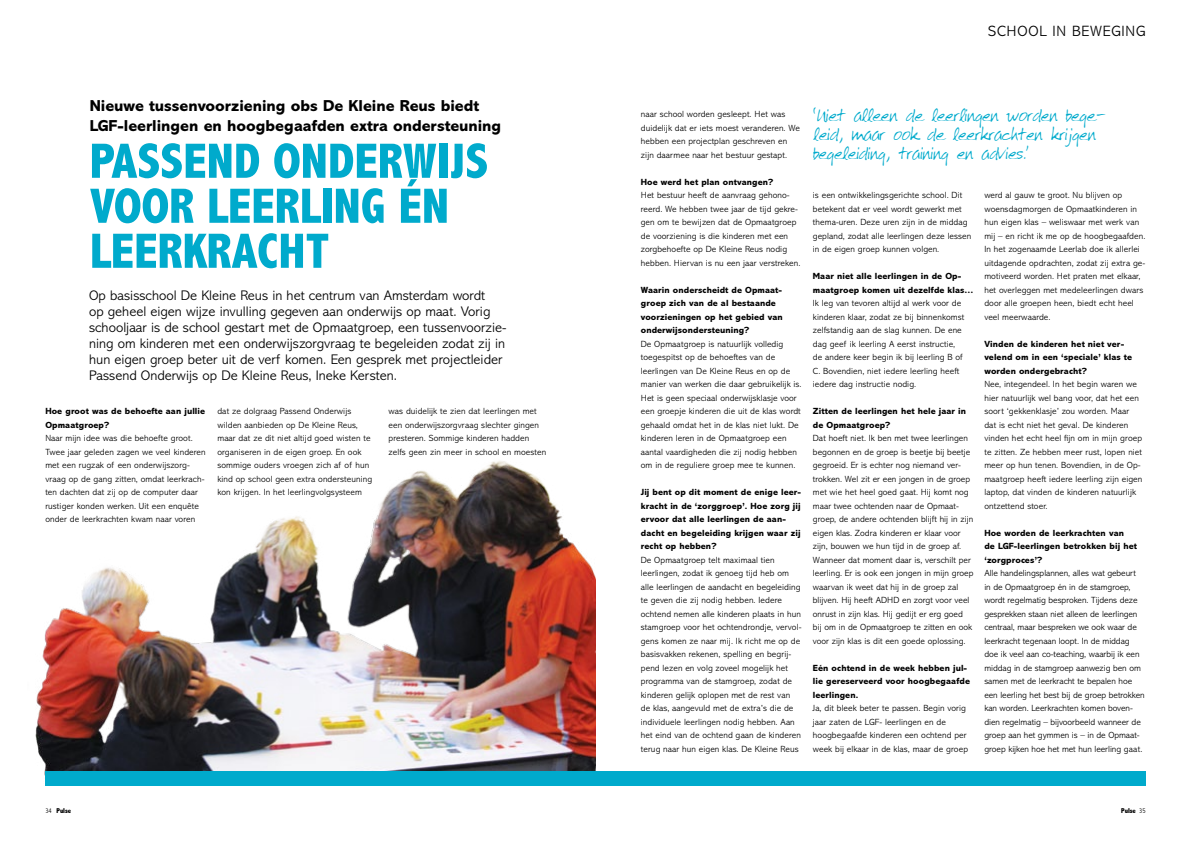
<style>
.page{position:relative;width:1191px;height:842px;background:#fff}
.page>*{position:absolute;margin:0;border:0;box-sizing:border-box;transform-origin:0 0}
.t1{font:800 condensed 50px/45px "Abadi";color:#0ac}
.t2{font:16px/19.2px "Roel";letter-spacing:-.02em;color:#0ac}
.t3{font:800 16px/19.2px "Abadi";color:#000}
.t4{font:300 15px "Abadi";letter-spacing:.05em;color:#000}
.t5{font:300 14px/16px "Abadi";color:#000}
.t6{font:300 9px/13.5px "Abadi";letter-spacing:.01em;color:#000}
.t7{font:800 9px/13.5px "Abadi";letter-spacing:.01em;color:#000}
.t8{font:800 condensed 7px "Abadi";letter-spacing:-.01em;color:#000}
.s1{font-weight:300}
</style>
<div class="page">
<img style="left:35px;top:461px;width:560px;height:315px">
<div style="left:595px;top:771px;width:550px;height:14px;background:#0ac"></div>
<div style="left:45px;top:771px;width:550px;height:14px;background:#0ac"></div>
<h2 class="t3" style="left:90px;top:97px;width:413px">Nieuwe tussenvoorziening obs De Kleine Reus biedt<br>LGF-leerlingen en hoogbegaafden extra ondersteuning</h2>
<h1 class="t1" style="left:90px;top:139px;width:400px">PASSEND ONDERWIJS<br>VOOR LEERLING ÉN<br>LEERKRACHT</h1>
<p class="t5" style="left:89px;top:288px;width:419px">Op basisschool De Kleine Reus in het centrum van Amsterdam wordt<br>op geheel eigen wijze invulling gegeven aan onderwijs op maat. Vorig schooljaar is de school gestart met de Opmaatgroep, een tussenvoorzie&shy;ning om kinderen met een onderwijszorgvraag te begeleiden zodat zij in hun eigen groep beter uit de verf komen. Een gesprek met projectleider Passend Onderwijs op De Kleine Reus, Ineke Kersten.</p>
<p class="t7" style="left:45px;top:404px;width:161px">Hoe groot was de behoefte aan jullie<br>Opmaatgroep?</p>
<p class="t6" style="left:45px;top:431px;width:162px">Naar mijn idee was die behoefte groot.<br>Twee jaar geleden zagen we veel kinderen met een rugzak of een onderwijszorg&shy;vraag op de gang zitten, omdat leerkrach&shy;ten dachten dat zij op de computer daar rustiger konden werken. Uit een enquête onder de leerkrachten kwam naar voren</p>
<p class="t6" style="left:217px;top:404px;width:156px">dat ze dolgraag Passend Onderwijs wilden aanbieden op De Kleine Reus, maar dat ze dit niet altijd goed wisten te organiseren in de eigen groep. En ook sommige ouders vroegen zich af of hun kind op school geen extra ondersteuning kon krijgen. In het leerlingvolgsysteem</p>
<p class="t6" style="left:388px;top:404px;width:159px">was duidelijk te zien dat leerlingen met een onderwijszorgvraag slechter gingen presteren. Sommige kinderen hadden zelfs geen zin meer in school en moesten</p>
<h3 class="t4" style="left:988px;top:23px;width:159px">school in beweging</h3>
<p class="t6" style="left:641px;top:107px;width:161px">naar school worden gesleept. H et was duidelijk dat er iets moest veranderen. We hebben een projectplan geschreven en zijn daarmee naar het bestuur gestapt.</p>
<p class="t7" style="left:641px;top:175px;width:134px">Hoe werd het plan ontvangen?</p>
<p class="t6" style="left:641px;top:188px;width:161px">H et bestuur heeft de aanvraag gehono&shy;reerd. We hebben twee jaar de tijd gekre&shy;gen om te bewijzen dat de Opmaatgroep de voorziening is die kinderen met een zorgbehoefte op De Kleine Reus nodig hebben. H iervan is nu een jaar verstreken.</p>
<p class="t7" style="left:641px;top:283px;width:143px">Waarin onderscheidt de Opmaat&shy;groep zich van de al bestaande voorzieningen op het gebied van onderwijsondersteuning?</p>
<p class="t6" style="left:641px;top:337px;width:162px">De Opmaatgroep is natuurlijk volledig toegespitst op de behoeftes van de leerlingen van De Kleine Reus en op de manier van werken die daar gebruikelijk is.<br>H et is geen speciaal onderwijsklasje voor een groepje kinderen die uit de klas wordt gehaald omdat het in de klas niet lukt. De kinderen leren in de Opmaatgroep een aantal vaardigheden die zij nodig hebben om in de reguliere groep mee te kunnen.</p>
<p class="t7" style="left:641px;top:485px;width:162px">Jij bent op dit moment de enige leer&shy;kracht in de ‘zorggroep’. Hoe zorg jij ervoor dat alle leerlingen de aan&shy;dacht en begeleiding krijgen waar zij recht op hebben?</p>
<p class="t6" style="left:641px;top:553px;width:162px">De Opmaatgroep telt maximaal tien leerlingen, zodat ik genoeg tijd heb om alle leerlingen de aandacht en begeleiding te geven die zij nodig hebben. Iedere ochtend nemen alle kinderen plaats in hun stamgroep voor het ochtendrondje, vervol&shy;gens komen ze naar mij. Ik richt me op de basisvakken rekenen, spelling en begrij&shy;pend lezen en volg zoveel mogelijk het programma van de stamgroep, zodat de kinderen gelijk oplopen met de rest van de klas, aangevuld met de extra’s die de individuele leerlingen nodig hebben. Aan het eind van de ochtend gaan de kinderen terug naar hun eigen klas. De Kleine Reus</p>
<h2 class="t2" style="left:813px;top:106px;width:294px">‘Niet alleen de leerlingen worden bege&shy;leid, maar ook de leerkrachten krijgen begeleiding, training en advies.’</h2>
<p class="t6" style="left:813px;top:188px;width:160px">is een ontwikkelingsgerichte school. Dit betekent dat er veel wordt gewerkt met thema-uren. Deze uren zijn in de middag gepland, zodat alle leerlingen deze lessen in de eigen groep kunnen volgen.</p>
<p class="t7" style="left:813px;top:269px;width:162px">Maar niet alle leerlingen in de Op&shy;maatgroep komen uit dezelfde klas…</p>
<p class="t6" style="left:813px;top:296px;width:153px">Ik leg van tevoren altijd al werk voor de kinderen klaar, zodat ze bij binnenkomst zelfstandig aan de slag kunnen. De ene dag geef ik leerling A eerst instructie, de andere keer begin ik bij leerling B of C. Bovendien, niet iedere leerling heeft iedere dag instructie nodig.</p>
<p class="t7" style="left:813px;top:404px;width:155px">Zitten de leerlingen het hele jaar in de Opmaatgroep?</p>
<p class="t6" style="left:813px;top:431px;width:162px">Dat hoeft niet. Ik ben met twee leerlingen begonnen en de groep is beetje bij beetje gegroeid. Er is echter nog niemand ver&shy;trokken. Wel zit er een jongen in de groep met wie het heel goed gaat. H ij komt nog maar twee ochtenden naar de Opmaat&shy;groep, de andere ochtenden blijft hij in zijn eigen klas. Zodra kinderen er klaar voor zijn, bouwen we hun tijd in de groep af.<br>Wanneer dat moment daar is, verschilt per leerling. Er is ook een jongen in mijn groep waarvan ik weet dat hij in de groep zal blijven. H ij heeft ADH D en zorgt voor veel onrust in zijn klas. H ij gedijt er erg goed bij om in de Opmaatgroep te zitten en ook voor zijn klas is dit een goede oplossing.</p>
<p class="t7" style="left:813px;top:661px;width:159px">Eén ochtend in de week hebben jul&shy;lie gereserveerd voor hoogbegaafde leerlingen.</p>
<p class="t6" style="left:813px;top:701px;width:157px">Ja, dit bleek beter te passen. Begin vorig jaar zaten de LGF- leerlingen en de hoogbegaafde kinderen een ochtend per week bij elkaar in de klas, maar de groep</p>
<p class="t6" style="left:984px;top:188px;width:162px">werd al gauw te groot. Nu blijven op woensdagmorgen de Opmaatkinderen in hun eigen klas – weliswaar met werk van mij – en richt ik me op de hoogbegaafden.<br>In het zogenaamde Leerlab doe ik allerlei uitdagende opdrachten, zodat zij extra ge&shy;motiveerd worden. H et praten met elkaar, het overleggen met medeleerlingen dwars door alle groepen heen, biedt echt heel veel meerwaarde.</p>
<p class="t7" style="left:984px;top:337px;width:149px">Vinden de kinderen het niet ver&shy;velend om in een ‘speciale’ klas te worden ondergebracht?</p>
<p class="t6" style="left:984px;top:377px;width:159px">Nee, integendeel. In het begin waren we hier natuurlijk wel bang voor, dat het een soort ‘gekkenklasje’ zou worden. Maar dat is echt niet het geval. De kinderen vinden het echt heel fijn om in mijn groep te zitten. Ze hebben meer rust, lopen niet meer op hun tenen. Bovendien, in de Op&shy;maatgroep heeft iedere leerling zijn eigen laptop, dat vinden de kinderen natuurlijk ontzettend stoer.</p>
<p class="t7" style="left:984px;top:526px;width:154px">Hoe worden de leerkrachten van<br>de LGF-leerlingen betrokken bij het ‘zorgproces’?</p>
<p class="t6" style="left:984px;top:566px;width:162px">Alle handelingsplannen, alles wat gebeurt in de Opmaatgroep én in de stamgroep, wordt regelmatig besproken. Tijdens deze gesprekken staan niet alleen de leerlingen centraal, maar bespreken we ook waar de leerkracht tegenaan loopt. In de middag doe ik veel aan co-teaching, waarbij ik een middag in de stamgroep aanwezig ben om samen met de leerkracht te bepalen hoe een leerling het best bij de groep betrokken kan worden. Leerkrachten komen boven&shy;dien regelmatig – bijvoorbeeld wanneer de groep aan het gymmen is – in de Opmaat&shy;groep kijken hoe het met hun leerling gaat.</p>
<p class="t8" style="left:45px;top:806px;width:27px"><span class="s1">34</span> PULSE</p>
<p class="t8" style="left:1121px;top:806px;width:26px">PULSE <span class="s1">35</span></p>
</div>
